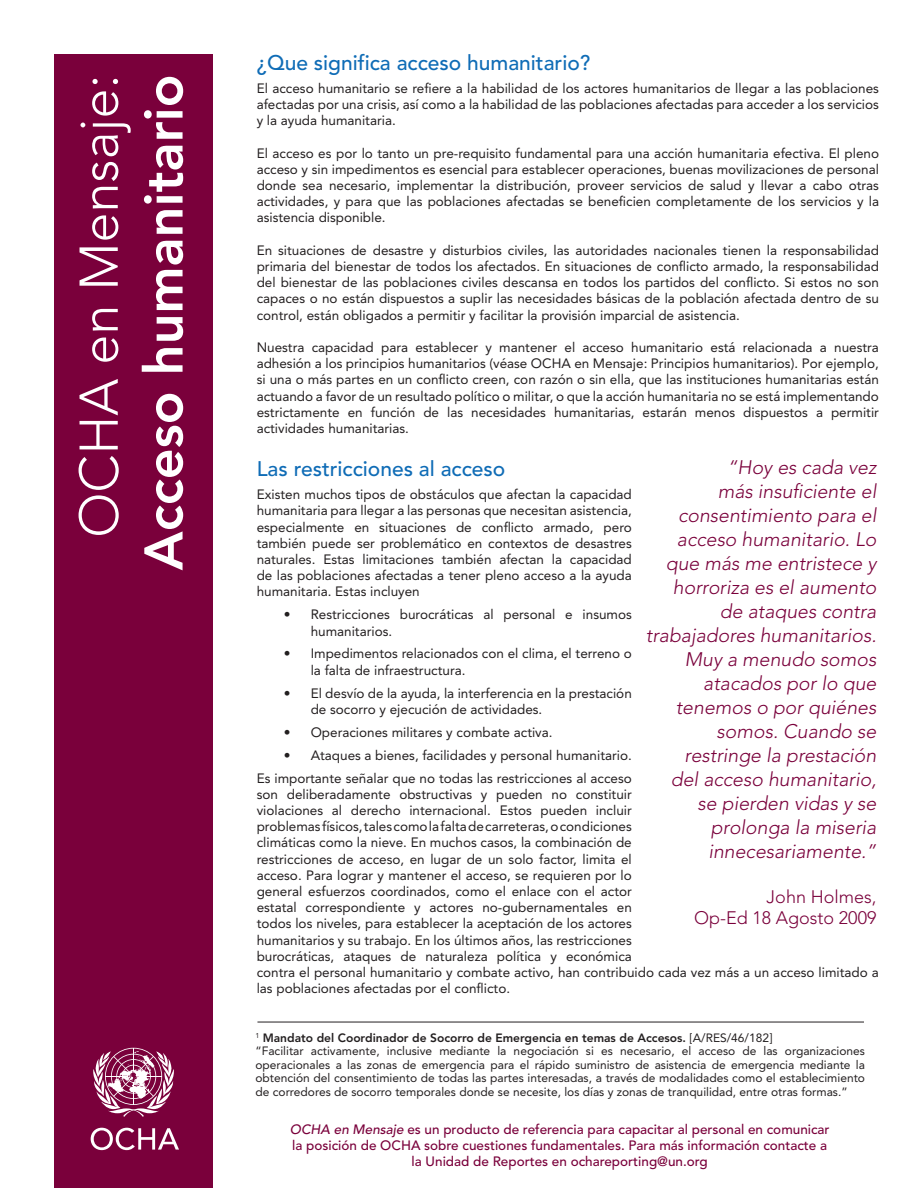
<style>
.page{position:relative;width:918px;height:1188px;background:#fff}
.page>*{position:absolute;margin:0;border:0;box-sizing:border-box;transform-origin:0 0}
.t1{font:800 54px "Avenir LT Std";color:#fff}
.t2{font:300 54px "Avenir LT Std";color:#fff}
.t3{font:500 21px "Avenir LT Std";color:#0f6cb6}
.t4{font:italic 300 19.5px/24px "Avenir LT Std";color:#7a003b;text-align:right}
.t5{font:300 18px "Avenir LT Std";color:#7a003b}
.Bullets{font:13.5px/16.2px "Avenir LT Std";color:#231f20;text-align:justify}
.t6{font:500 13.5px "Avenir LT Std";color:#7a003b}
.t7{font:12px/13.5px "Avenir LT Std";color:#231f20;text-align:justify}
.t8{font:800 12px "Avenir LT Std";color:#231f20}
.s1{font-weight:400}
.s2{font-style:italic}
</style>
<div class="page">
<div style="left:54px;top:54px;width:158px;height:1134px;background:#7a003b"></div>
<svg style="left:93px;top:1048px;width:81px;height:69px"></svg>
<svg style="left:91px;top:1128px;width:88px;height:22px"></svg>
<hr style="left:257px;top:1022px;width:607px;height:1px;background:#231f20">
<p class="t2" style="left:67px;top:538px;width:465px;rotate:-90deg">OCHA en Mensaje:</p>
<p class="t1" style="left:132px;top:570px;width:497px;rotate:-90deg">Acceso humanitario</p>
<p class="t3" style="left:257px;top:50px;width:335px">¿Que significa acceso humanitario?</p>
<p class="Bullets" style="left:257px;top:80px;width:624px">El acceso humanitario se refiere a la habilidad de los actores humanitarios de llegar a las poblaciones afectadas por una crisis, así como a la habilidad de las poblaciones afectadas para acceder a los servicios y la ayuda humanitaria.</p>
<p class="Bullets" style="left:257px;top:145px;width:624px">El acceso es por lo tanto un pre-requisito fundamental para una acción humanitaria efectiva. El pleno acceso y sin impedimentos es esencial para establecer operaciones, buenas movilizaciones de personal donde sea necesario, implementar la distribución, proveer servicios de salud y llevar a cabo otras actividades, y para que las poblaciones afectadas se beneficien completamente de los servicios y la asistencia disponible.</p>
<p class="Bullets" style="left:257px;top:242px;width:624px">En situaciones de desastre y disturbios civiles, las autoridades nacionales tienen la responsabilidad primaria del bienestar de todos los afectados. En situaciones de conflicto armado, la responsabilidad del bienestar de las poblaciones civiles descansa en todos los partidos del conflicto. Si estos no son capaces o no están dispuestos a suplir las necesidades básicas de la población afectada dentro de su control, están obligados a permitir y facilitar la provisión imparcial de asistencia.</p>
<p class="Bullets" style="left:257px;top:339px;width:624px">Nuestra capacidad para establecer y mantener el acceso humanitario está relacionada a nuestra adhesión a los principios humanitarios (véase OCHA en Mensaje: Principios humanitarios). Por ejemplo, si una o más partes en un conflicto creen, con razón o sin ella, que las instituciones humanitarias están actuando a favor de un resultado político o militar, o que la acción humanitaria no se está implementando estrictamente en función de las necesidades humanitarias, estarán menos dispuestos a permitir actividades humanitarias.</p>
<p class="t3" style="left:257px;top:457px;width:250px">Las restricciones al acceso</p>
<p class="Bullets" style="left:257px;top:486px;width:377px">Existen muchos tipos de obstáculos que afectan la capacidad humanitaria para llegar a las personas que necesitan asistencia, especialmente en situaciones de conflicto armado, pero también puede ser problemático en contextos de desastres naturales. Estas limitaciones también afectan la capacidad de las poblaciones afectadas a tener pleno acceso a la ayuda humanitaria. Estas incluyen</p>
<p class="Bullets" style="left:311px;top:607px;width:323px;text-indent:-27px">• Restricciones burocráticas al personal e insumos humanitarios.</p>
<p class="Bullets" style="left:311px;top:646px;width:323px;text-indent:-27px">• Impedimentos relacionados con el clima, el terreno o la falta de infraestructura.</p>
<p class="Bullets" style="left:311px;top:685px;width:323px;text-indent:-27px">• El desvío de la ayuda, la interferencia en la prestación de socorro y ejecución de actividades.</p>
<p class="Bullets" style="left:284px;top:724px;width:270px">• Operaciones militares y combate activa.</p>
<p class="Bullets" style="left:284px;top:747px;width:350px">• Ataques a bienes, facilidades y personal humanitario.</p>
<p class="Bullets" style="left:257px;top:770px;width:624px;text-align:left">Es importante señalar que no todas las restricciones al acceso<br>son deliberadamente obstructivas y pueden no constituir<br>violaciones al derecho internacional. Estos pueden incluir<br>problemas físicos, tales como la falta de carreteras, o condiciones<br>climáticas como la nieve. En muchos casos, la combinación de<br>restricciones de acceso, en lugar de un solo factor, limita el<br>acceso. Para lograr y mantener el acceso, se requieren por lo<br>general esfuerzos coordinados, como el enlace con el actor<br>estatal correspondiente y actores no-gubernamentales en<br>todos los niveles, para establecer la aceptación de los actores<br>humanitarios y su trabajo. En los últimos años, las restricciones<br>burocráticas, ataques de naturaleza política y económica<br>contra el personal humanitario y combate activo, han contribuido cada vez más a un acceso limitado a las poblaciones afectadas por el conflicto.</p>
<p class="t4" style="left:646px;top:455px;width:232px">“Hoy es cada vez<br>más insuficiente el consentimiento para el acceso humanitario. Lo que más me entristece y horroriza es el aumento de ataques contra trabajadores humanitarios.<br>Muy a menudo somos atacados por lo que tenemos o por quiénes somos. Cuando se restringe la prestación<br>del acceso humanitario,<br>se pierden vidas y se prolonga la miseria innecesariamente.”</p>
<p class="t5" style="left:767px;top:886px;width:111px">John Holmes,</p>
<p class="t5" style="left:694px;top:908px;width:184px">Op-Ed 18 Agosto 2009</p>
<p class="t8" style="left:255px;top:1031px;width:518px"><sup>1</sup> Mandato del Coordinador de Socorro de Emergencia en temas de Accesos. <span class="s1">[A/RES/46/182]</span></p>
<p class="t7" style="left:255px;top:1045px;width:611px">“Facilitar activamente, inclusive mediante la negociación si es necesario, el acceso de las organizaciones operacionales a las zonas de emergencia para el rápido suministro de asistencia de emergencia mediante la obtención del consentimiento de todas las partes interesadas, a través de modalidades como el establecimiento de corredores de socorro temporales donde se necesite, los días y zonas de tranquilidad, entre otras formas.”</p>
<p class="t6" style="left:290px;top:1121px;width:541px"><span class="s2">OCHA en Mensaje</span> es un producto de referencia para capacitar al personal en comunicar</p>
<p class="t6" style="left:292px;top:1137px;width:536px">la posición de OCHA sobre cuestiones fundamentales. Para más información contacte a</p>
<p class="t6" style="left:412px;top:1154px;width:298px">la Unidad de Reportes en ochareporting@un.org</p>
</div>
